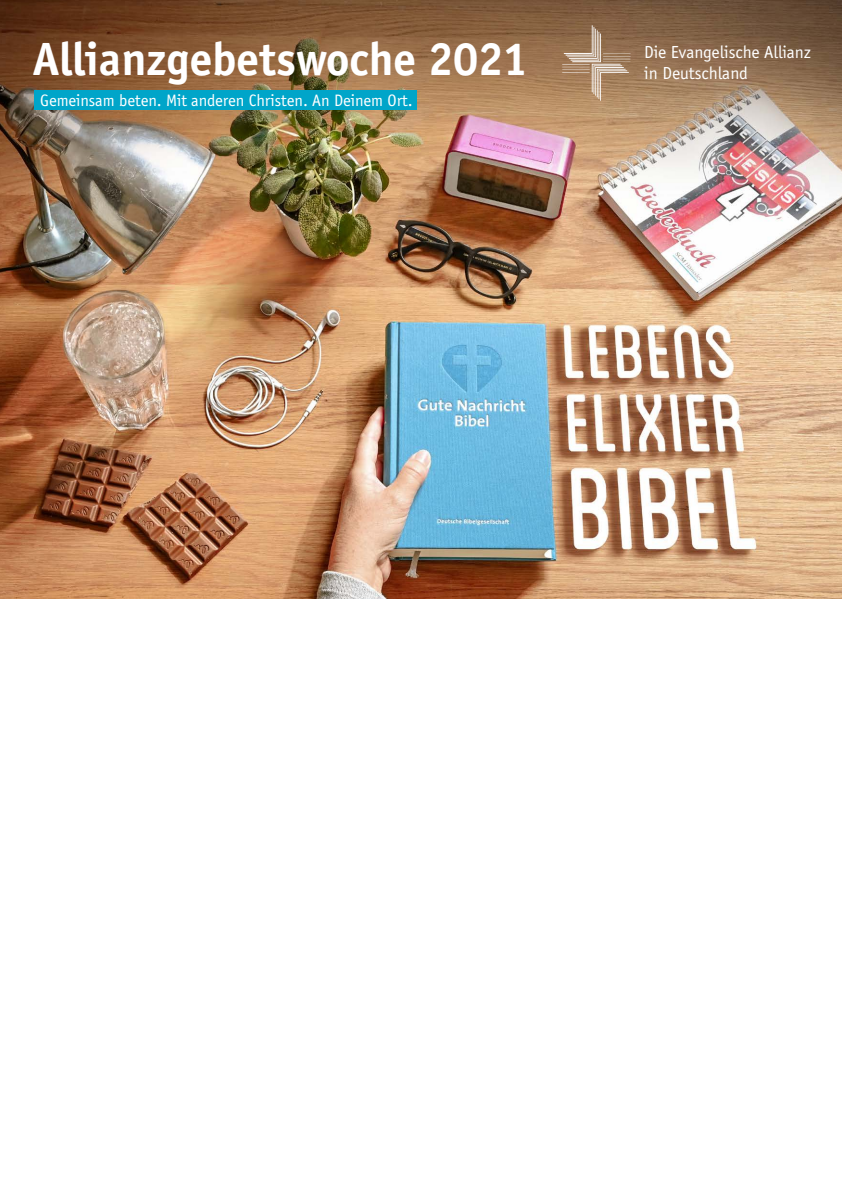
<style>
.page{position:relative;width:842px;height:1191px;background:#fff}
.page>*{position:absolute;margin:0;border:0;box-sizing:border-box;transform-origin:0 0}
.t1{font:700 48px "Officina Sans";color:#fff}
.t2{font:18px/21.6px "Officina Sans";color:#fff}
.t3{font:17.1px "Officina Sans";color:#fff}
</style>
<div class="page">
<img style="left:0;top:0;width:842px;height:598px">
<div style="left:34px;top:91px;width:383px;height:19px;background:#00a5c9"></div>
<img style="left:562px;top:25px;width:71px;height:77px">
<h1 class="t1" style="left:33px;top:30px;width:496px">Allianzgebetswoche 2021</h1>
<p class="t3" style="left:40px;top:91px;width:374px">Gemeinsam beten. Mit anderen Christen. An Deinem Ort.</p>
<p class="t2" style="left:644px;top:41px;width:168px">Die Evangelische Allianz in Deutschland</p>
</div>
